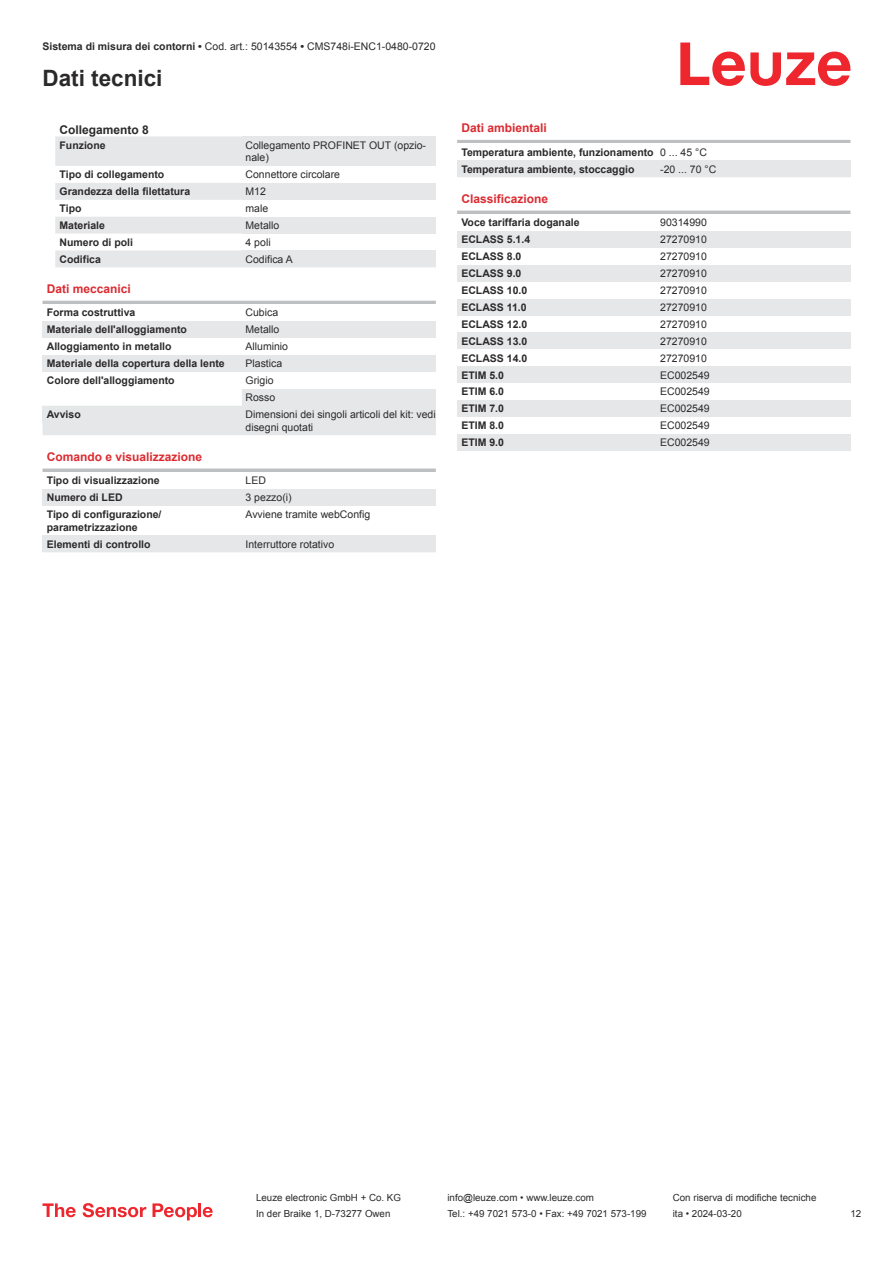
<style>
.page{position:relative;width:893px;height:1263px;background:#fff}
.page>*{position:absolute;margin:0;border:0;box-sizing:border-box;transform-origin:0 0}
.t1{font:700 22.5px "Arial";color:#2b292a}
.t2{font:700 12px "Arial";color:#db2a30}
.t3{font:700 12px "Arial";color:#2b292a}
.t4{font:700 10.5px/12.6px "Arial";color:#2b292a}
.t5{font:10.5px/12.6px "Arial";color:#2b292a}
.t6{font:9.75px "Arial";color:#2b292a}
.s1{font-weight:700}
.s2{font-weight:400}
</style>
<div class="page">
<svg style="left:680px;top:43px;width:170px;height:43px"></svg>
<svg style="left:43px;top:136px;width:199px;height:299px"></svg>
<div style="left:242px;top:136px;width:194px;height:30px;background:#e6e7e9"></div>
<div style="left:242px;top:183px;width:194px;height:17px;background:#e6e7e9"></div>
<div style="left:242px;top:217px;width:194px;height:17px;background:#e6e7e9"></div>
<div style="left:242px;top:250px;width:194px;height:17px;background:#e6e7e9"></div>
<div style="left:43px;top:284px;width:393px;height:18px;background:#fff"></div>
<hr style="left:43px;top:301px;width:393px;height:3px;background:#bdbfc1">
<div style="left:43px;top:304px;width:199px;height:17px;background:#fff"></div>
<div style="left:43px;top:321px;width:199px;height:17px;background:#e6e7e9"></div>
<div style="left:242px;top:321px;width:194px;height:17px;background:#e6e7e9"></div>
<div style="left:43px;top:338px;width:199px;height:17px;background:#fff"></div>
<div style="left:43px;top:355px;width:199px;height:17px;background:#e6e7e9"></div>
<div style="left:242px;top:355px;width:194px;height:17px;background:#e6e7e9"></div>
<div style="left:43px;top:372px;width:199px;height:17px;background:#fff"></div>
<div style="left:242px;top:389px;width:194px;height:17px;background:#e6e7e9"></div>
<div style="left:43px;top:406px;width:199px;height:17px;background:#e6e7e9"></div>
<div style="left:242px;top:406px;width:194px;height:29px;background:#e6e7e9"></div>
<svg style="left:43px;top:468px;width:393px;height:4px;background:#c5c7c9"></svg>
<div style="left:43px;top:489px;width:199px;height:17px;background:#e6e7e9"></div>
<div style="left:242px;top:489px;width:194px;height:17px;background:#e6e7e9"></div>
<div style="left:43px;top:535px;width:199px;height:17px;background:#e6e7e9"></div>
<div style="left:242px;top:535px;width:194px;height:17px;background:#e6e7e9"></div>
<hr style="left:457px;top:140px;width:393px;height:3px;background:#bdbfc1">
<div style="left:457px;top:160px;width:200px;height:17px;background:#e6e7e9"></div>
<div style="left:657px;top:160px;width:193px;height:17px;background:#e6e7e9"></div>
<hr style="left:457px;top:211px;width:393px;height:3px;background:#bdbfc1">
<div style="left:457px;top:231px;width:200px;height:17px;background:#e6e7e9"></div>
<div style="left:657px;top:231px;width:193px;height:17px;background:#e6e7e9"></div>
<div style="left:457px;top:265px;width:200px;height:17px;background:#e6e7e9"></div>
<div style="left:657px;top:265px;width:193px;height:17px;background:#e6e7e9"></div>
<div style="left:457px;top:299px;width:200px;height:17px;background:#e6e7e9"></div>
<div style="left:657px;top:299px;width:193px;height:17px;background:#e6e7e9"></div>
<div style="left:457px;top:332px;width:200px;height:17px;background:#e6e7e9"></div>
<div style="left:657px;top:332px;width:193px;height:17px;background:#e6e7e9"></div>
<div style="left:457px;top:366px;width:200px;height:17px;background:#e6e7e9"></div>
<div style="left:657px;top:366px;width:193px;height:17px;background:#e6e7e9"></div>
<div style="left:457px;top:400px;width:200px;height:17px;background:#e6e7e9"></div>
<div style="left:657px;top:400px;width:193px;height:17px;background:#e6e7e9"></div>
<div style="left:457px;top:434px;width:200px;height:17px;background:#e6e7e9"></div>
<div style="left:657px;top:434px;width:193px;height:17px;background:#e6e7e9"></div>
<svg style="left:43px;top:1203px;width:33px;height:14px"></svg>
<svg style="left:83px;top:1203px;width:63px;height:14px"></svg>
<svg style="left:153px;top:1203px;width:44px;height:17px"></svg>
<hr style="left:198px;top:1203px;width:3px;height:14px;background:#ed272d">
<svg style="left:203px;top:1207px;width:10px;height:10px"></svg>
<p class="t5" style="left:43px;top:41px;width:395px"><span class="s1">Sistema di misura dei contorni •</span> Cod. art.: 50143554 <span class="s1">•</span> CMS748i-ENC1-0480-0720</p>
<h1 class="t1" style="left:43px;top:70px;width:122px">Dati tecnici</h1>
<p class="t3" style="left:60px;top:126px;width:91px">Collegamento 8</p>
<p class="t4" style="left:60px;top:140px;width:48px">Funzione</p>
<p class="t5" style="left:246px;top:140px;width:182px">Collegamento PROFINET OUT (opzio&shy;nale)</p>
<p class="t4" style="left:60px;top:169px;width:106px">Tipo di collegamento</p>
<p class="t5" style="left:246px;top:169px;width:96px">Connettore circolare</p>
<p class="t4" style="left:60px;top:186px;width:132px">Grandezza della filettatura</p>
<p class="t5" style="left:246px;top:186px;width:22px">M12</p>
<p class="t4" style="left:60px;top:203px;width:23px">Tipo</p>
<p class="t5" style="left:246px;top:203px;width:24px">male</p>
<p class="t4" style="left:60px;top:220px;width:47px">Materiale</p>
<p class="t5" style="left:246px;top:220px;width:35px">Metallo</p>
<p class="t4" style="left:60px;top:237px;width:75px">Numero di poli</p>
<p class="t5" style="left:246px;top:237px;width:27px">4 poli</p>
<p class="t4" style="left:60px;top:254px;width:43px">Codifica</p>
<p class="t5" style="left:246px;top:254px;width:49px">Codifica A</p>
<p class="t2" style="left:47px;top:284px;width:86px">Dati meccanici</p>
<p class="t4" style="left:47px;top:307px;width:90px">Forma costruttiva</p>
<p class="t5" style="left:246px;top:307px;width:34px">Cubica</p>
<p class="t4" style="left:47px;top:324px;width:142px">Materiale dell'alloggiamento</p>
<p class="t5" style="left:246px;top:324px;width:35px">Metallo</p>
<p class="t4" style="left:47px;top:341px;width:126px">Alloggiamento in metallo</p>
<p class="t5" style="left:246px;top:341px;width:44px">Alluminio</p>
<p class="t4" style="left:47px;top:358px;width:179px">Materiale della copertura della lente</p>
<p class="t5" style="left:246px;top:358px;width:38px">Plastica</p>
<p class="t4" style="left:47px;top:375px;width:129px">Colore dell'alloggiamento</p>
<p class="t5" style="left:246px;top:373px;width:31px;line-height:17px">Grigio<br>Rosso</p>
<p class="t4" style="left:47px;top:409px;width:36px">Avviso</p>
<p class="t5" style="left:246px;top:409px;width:192px">Dimensioni dei singoli articoli del kit: vedi disegni quotati</p>
<p class="t2" style="left:47px;top:452px;width:157px">Comando e visualizzazione</p>
<p class="t4" style="left:47px;top:475px;width:115px">Tipo di visualizzazione</p>
<p class="t5" style="left:246px;top:475px;width:22px">LED</p>
<p class="t4" style="left:47px;top:492px;width:77px">Numero di LED</p>
<p class="t5" style="left:246px;top:492px;width:48px">3 pezzo(i)</p>
<p class="t4" style="left:47px;top:509px;width:116px">Tipo di configurazione/ parametrizzazione</p>
<p class="t5" style="left:246px;top:509px;width:126px">Avviene tramite webConfig</p>
<p class="t4" style="left:47px;top:539px;width:105px">Elementi di controllo</p>
<p class="t5" style="left:246px;top:539px;width:90px">Interruttore rotativo</p>
<p class="t2" style="left:461px;top:123px;width:87px">Dati ambientali</p>
<p class="t4" style="left:461px;top:144px;width:247px;line-height:17px">Temperatura ambiente, funzionamento <span class="s2">0 ... 45 °C<br></span>Temperatura ambiente, stoccaggio</p>
<p class="t5" style="left:660px;top:164px;width:58px">-20 ... 70 °C</p>
<p class="t2" style="left:461px;top:194px;width:88px">Classificazione</p>
<p class="t4" style="left:461px;top:217px;width:120px">Voce tariffaria doganale</p>
<p class="t5" style="left:660px;top:217px;width:48px">90314990</p>
<p class="t4" style="left:461px;top:234px;width:70px">ECLASS 5.1.4</p>
<p class="t5" style="left:660px;top:234px;width:48px">27270910</p>
<p class="t4" style="left:461px;top:251px;width:62px">ECLASS 8.0</p>
<p class="t5" style="left:660px;top:251px;width:48px">27270910</p>
<p class="t4" style="left:461px;top:268px;width:62px">ECLASS 9.0</p>
<p class="t5" style="left:660px;top:268px;width:48px">27270910</p>
<p class="t4" style="left:461px;top:285px;width:67px">ECLASS 10.0</p>
<p class="t5" style="left:660px;top:285px;width:48px">27270910</p>
<p class="t4" style="left:461px;top:302px;width:67px">ECLASS 11.0</p>
<p class="t5" style="left:660px;top:302px;width:48px">27270910</p>
<p class="t4" style="left:461px;top:319px;width:67px">ECLASS 12.0</p>
<p class="t5" style="left:660px;top:319px;width:48px">27270910</p>
<p class="t4" style="left:461px;top:336px;width:67px">ECLASS 13.0</p>
<p class="t5" style="left:660px;top:336px;width:48px">27270910</p>
<p class="t4" style="left:461px;top:353px;width:67px">ECLASS 14.0</p>
<p class="t5" style="left:660px;top:353px;width:48px">27270910</p>
<p class="t4" style="left:461px;top:369px;width:44px">ETIM 5.0</p>
<p class="t5" style="left:660px;top:369px;width:51px">EC002549</p>
<p class="t4" style="left:461px;top:386px;width:44px">ETIM 6.0</p>
<p class="t5" style="left:660px;top:386px;width:51px">EC002549</p>
<p class="t4" style="left:461px;top:403px;width:44px">ETIM 7.0</p>
<p class="t5" style="left:660px;top:403px;width:51px">EC002549</p>
<p class="t4" style="left:461px;top:420px;width:44px">ETIM 8.0</p>
<p class="t5" style="left:660px;top:420px;width:51px">EC002549</p>
<p class="t4" style="left:461px;top:437px;width:44px">ETIM 9.0</p>
<p class="t5" style="left:660px;top:437px;width:51px">EC002549</p>
<p class="t6" style="left:256px;top:1194px;width:146px">Leuze electronic GmbH + Co. KG</p>
<p class="t6" style="left:447px;top:1194px;width:148px">info@leuze.com • www.leuze.com</p>
<p class="t6" style="left:673px;top:1194px;width:145px">Con riserva di modifiche tecniche</p>
<p class="t6" style="left:256px;top:1210px;width:136px">In der Braike 1, D-73277 Owen</p>
<p class="t6" style="left:447px;top:1210px;width:201px">Tel.: +49 7021 573-0 • Fax: +49 7021 573-199</p>
<p class="t6" style="left:673px;top:1210px;width:70px">ita • 2024-03-20</p>
<p class="t6" style="left:850px;top:1210px;width:12px">12</p>
</div>
